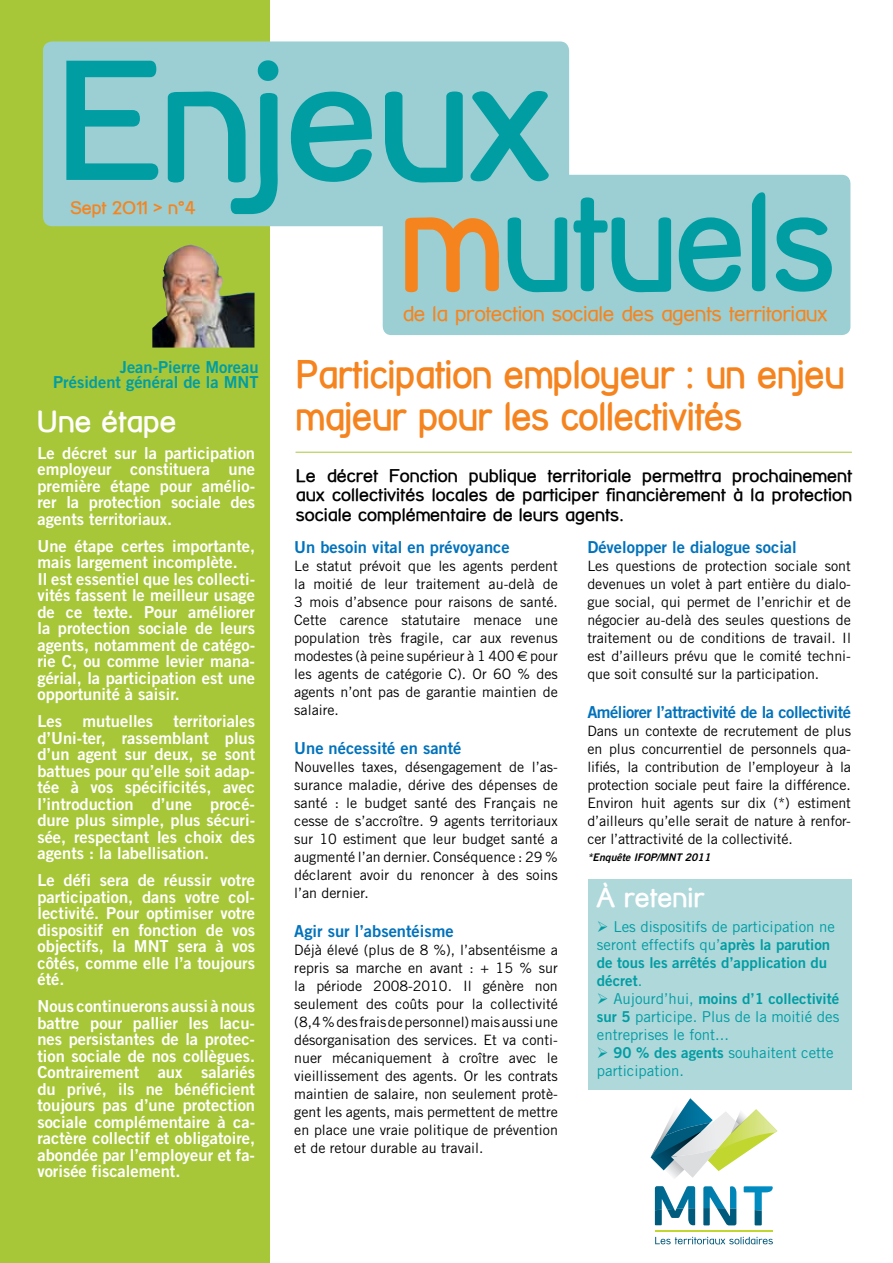
<style>
.page{position:relative;width:893px;height:1263px;background:#fff}
.page>*{position:absolute;margin:0;border:0;box-sizing:border-box;transform-origin:0 0}
.t1{font:700 166.5px "Street Corner";letter-spacing:-.01em;color:#009da3}
.t2{font:700 136.95px "Street Corner";letter-spacing:-.01em;color:#009da3;scale:.93 1}
.t3{font:700 39px/42px "Street Corner";letter-spacing:-.01em;color:#f5841f;scale:.93 1}
.t4{font:700 30px "Street Corner";color:#fff}
.t5{font:700 27px "New Street Corner";color:#fff}
.t6{font:21px "Street Corner";letter-spacing:-.02em;color:#f5841f}
.t7{font:700 18px/19.5px "New Street Corner";color:#000;text-align:justify}
.t8{font:700 18px "Street Corner";letter-spacing:-.01em;color:#f5841f}
.t9{font:16.5px/16.5px "Trade Gothic Bold Two";color:#fff;text-align:justify}
.t10{font:16.5px "Trade Gothic Bold Two";color:#0072bc}
.t11{font:16.5px/15.8px "Trade Gothic Bold Two";color:#009da3;text-align:right}
.t12{font:16.5px "Trade Gothic Bold Two";letter-spacing:-.03em;color:#0072bc}
.t13{font:15px/18px "Trade Gothic";color:#009da3;text-align:justify}
.t14{font:15px/18px "Trade Gothic Bold Two";color:#009da3}
.t15{font:14.25px/18px "Trade Gothic";color:#000;text-align:justify}
.t16{font:italic 10.5px "Trade Gothic Bold Two";color:#000}
.s1{color:#f5841f}
.s2{font-family:"Euro Sans"}
.s3{font-family:"Trade Gothic"}
.s4{font-family:"Trade Gothic Bold Two"}
</style>
<div class="page">
<hr style="left:296px;top:452px;width:556px;height:1px;background:#a7c739">
<div style="left:0;top:0;width:270px;height:1263px;background:#a7c739"></div>
<div style="left:43px;top:41px;width:526px;height:185px;background:#9ccfd3;border-radius:9px"></div>
<div style="left:383px;top:175px;width:467px;height:160px;background:#9ccfd3;border-radius:9px"></div>
<img style="left:152px;top:245px;width:103px;height:103px">
<hr style="left:655px;top:1231px;width:118px;height:1px;background:#c1d72f">
<svg style="left:655px;top:1237px;width:118px;height:7px"></svg>
<svg style="left:651px;top:1098px;width:126px;height:80px"></svg>
<svg style="left:703px;top:1186px;width:33px;height:39px"></svg>
<svg style="left:655px;top:1186px;width:40px;height:39px"></svg>
<svg style="left:744px;top:1186px;width:29px;height:39px"></svg>
<div style="left:589px;top:879px;width:263px;height:210px;background:#afd8db"></div>
<p class="t1" style="left:61px;top:27px;width:492px">Enjeux</p>
<p class="t8" style="left:70px;top:197px;width:127px">Sept 2O11 &gt; n°4</p>
<p class="t2" style="left:399px;top:164px;width:471px"><span class="s1">m</span>utuels</p>
<p class="t11" style="left:53px;top:359px;width:207px">Jean-Pierre Moreau<br>Président général de la MNT</p>
<p class="t4" style="left:36px;top:404px;width:142px">Une étape</p>
<p class="t9" style="left:37px;top:444px;width:219px">Le décret sur la participation employeur constituera une première étape pour amélio&shy;rer la protection sociale des agents territoriaux.</p>
<p class="t9" style="left:37px;top:537px;width:219px;text-align:left">Une étape certes importante, mais largement incomplète.<br>Il est essentiel que les collecti&shy;vités fassent le meilleur usage de ce texte. Pour améliorer la protection sociale de leurs agents, notamment de catégo&shy;rie C, ou comme levier mana&shy;gérial, la participation est une opportunité à saisir.</p>
<p class="t9" style="left:37px;top:713px;width:219px">Les mutuelles territoriales d’Uni-ter, rassemblant plus d’un agent sur deux, se sont battues pour qu’elle soit adap&shy;tée à vos spécificités, avec l’introduction d’une procé&shy;dure plus simple, plus sécuri&shy;sée, respectant les choix des agents : la labellisation.</p>
<p class="t9" style="left:37px;top:872px;width:219px">Le défi sera de réussir votre participation, dans votre col&shy;lectivité. Pour optimiser votre dispositif en fonction de vos objectifs, la MNT sera à vos côtés, comme elle l’a toujours été.</p>
<p class="t9" style="left:37px;top:998px;width:219px">Nous continuerons aussi à nous battre pour pallier les lacu&shy;nes persistantes de la protec&shy;tion sociale de nos collègues.<br>Contrairement aux salariés du privé, ils ne bénéficient toujours pas d’une protection sociale complémentaire à ca&shy;ractère collectif et obligatoire, abondée par l’employeur et fa&shy;vorisée fiscalement.</p>
<p class="t6" style="left:402px;top:301px;width:427px">de la protection sociale des agents territoriaux</p>
<p class="t3" style="left:296px;top:353px;width:592px">Participation employeur : un enjeu majeur pour les collectivités</p>
<p class="t7" style="left:296px;top:466px;width:558px">Le décret Fonction publique territoriale permettra prochainement aux collectivités locales de participer financièrement à la protection sociale complémentaire de leurs agents.</p>
<p class="t10" style="left:294px;top:537px;width:217px">Un besoin vital en prévoyance</p>
<p class="t15" style="left:294px;top:557px;width:265px">Le statut prévoit que les agents perdent la moitié de leur traitement au-delà de 3 mois d’absence pour raisons de santé.<br>Cette carence statutaire menace une population très fragile, car aux revenus modestes (à peine supérieur à 1 400 <span class="s2">€</span> pour les agents de catégorie C). Or 6O % des agents n’ont pas de garantie maintien de salaire.</p>
<p class="t10" style="left:294px;top:738px;width:169px">Une nécessité en santé</p>
<p class="t15" style="left:294px;top:758px;width:265px">Nouvelles taxes, désengagement de l’as&shy;surance maladie, dérive des dépenses de santé : le budget santé des Français ne cesse de s’accroître. 9 agents territoriaux sur 10 estiment que leur budget santé a augmenté l’an dernier. Conséquence : 29 % déclarent avoir du renoncer à des soins l’an dernier.</p>
<p class="t10" style="left:294px;top:921px;width:161px">Agir sur l’absentéisme</p>
<p class="t15" style="left:294px;top:941px;width:265px">Déjà élevé (plus de 8 %), l’absentéisme a repris sa marche en avant : + 15 % sur la période 2008-2010. Il génère non seulement des coûts pour la collectivité (8,4 % des frais de personnel) mais aussi une désorganisation des services. Et va conti&shy;nuer mécaniquement à croître avec le vieillissement des agents. Or les contrats maintien de salaire, non seulement protè&shy;gent les agents, mais permettent de mettre en place une vraie politique de prévention et de retour durable au travail.</p>
<p class="t10" style="left:587px;top:537px;width:211px">Développer le dialogue social</p>
<p class="t15" style="left:587px;top:557px;width:265px">Les questions de protection sociale sont devenues un volet à part entière du dialo&shy;gue social, qui permet de l’enrichir et de négocier au-delà des seules questions de traitement ou de conditions de travail. Il est d’ailleurs prévu que le comité techni&shy;que soit consulté sur la participation.</p>
<p class="t12" style="left:587px;top:702px;width:265px">Améliorer l’attractivité de la collectivité</p>
<p class="t15" style="left:587px;top:722px;width:265px">Dans un contexte de recrutement de plus en plus concurrentiel de personnels qua&shy;lifiés, la contribution de l’employeur à la protection sociale peut faire la différence.<br>Environ huit agents sur dix (*) estiment d’ailleurs qu’elle serait de nature à renfor&shy;cer l’attractivité de la collectivité.</p>
<p class="t16" style="left:587px;top:851px;width:125px">*Enquête IFOP/MNT 2011</p>
<p class="t5" style="left:597px;top:882px;width:109px">à retenir</p>
<p class="t14" style="left:597px;top:917px;width:240px">➢ <span class="s3">Les dispositifs de participation ne seront effectifs qu’</span>après la parution de tous les arrêtés d’application du décret<span class="s3">.</span></p>
<p class="t13" style="left:597px;top:989px;width:244px">➢ Aujourd’hui, <span class="s4">moins d’1 collectivité sur 5</span> participe. Plus de la moitié des entreprises le font...</p>
<p class="t13" style="left:597px;top:1043px;width:238px">➢ <span class="s4">90 % des agents</span> souhaitent cette participation.</p>
</div>
